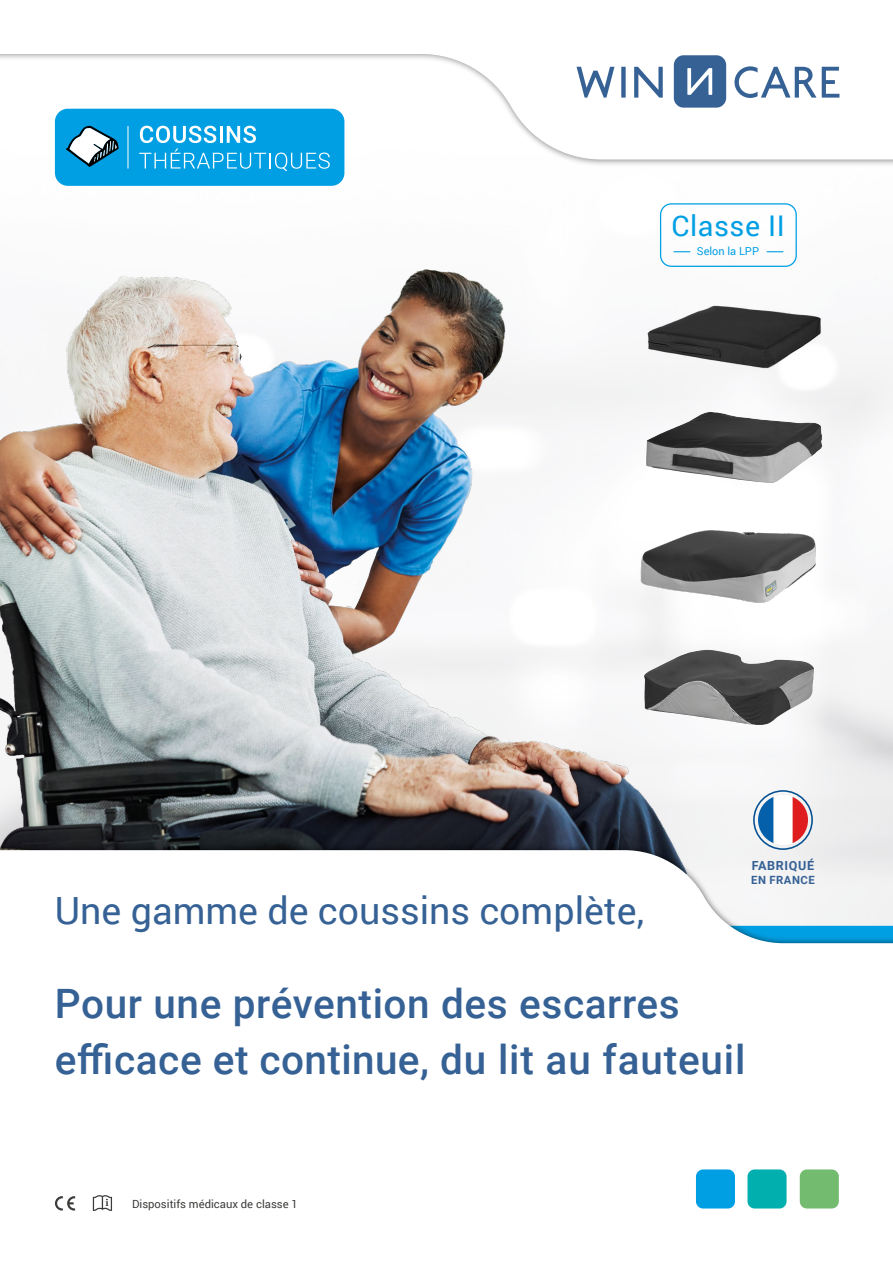
<style>
.page{position:relative;width:893px;height:1263px;background:#fff}
.page>*{position:absolute;margin:0;border:0;box-sizing:border-box;transform-origin:0 0}
.t1{font:500 40.5px/55.5px "Roboto";letter-spacing:.015em;color:#356195}
.t2{font:37.5px "Roboto";color:#356195}
.t3{font:28.5px "Roboto";letter-spacing:.02em;color:#009fe3}
.t4{font:700 12.6px "Roboto";letter-spacing:.055em;color:#356195}
.t5{font:11.25px "Roboto";color:#3c3c3b}
.t6{font:700 11.25px "Roboto";letter-spacing:.045em;color:#356195}
.t7{font:10.95px "Roboto";color:#009fe3}
</style>
<div class="page">
<img style="left:54px;top:167px;width:839px;height:677px">
<svg style="left:753px;top:790px;width:60px;height:54px"></svg>
<img style="left:0;top:242px;width:692px;height:602px">
<svg style="left:0;top:850px;width:893px;height:361px"></svg>
<div style="left:696px;top:1169px;width:39px;height:39px;background:#009fe3;border-radius:7px"></div>
<div style="left:747px;top:1169px;width:39px;height:39px;background:#00afae;border-radius:7px"></div>
<div style="left:800px;top:1169px;width:39px;height:39px;background:#72bb6f;border-radius:7px"></div>
<div style="left:0;top:0;width:893px;height:167px;background:#000;opacity:.55"></div>
<svg style="left:0;top:0;width:893px;height:159px"></svg>
<svg style="left:621px;top:67px;width:5px;height:31px"></svg>
<svg style="left:634px;top:67px;width:29px;height:31px"></svg>
<svg style="left:674px;top:55px;width:52px;height:53px;background:#5378a4"></svg>
<svg style="left:577px;top:67px;width:37px;height:31px"></svg>
<svg style="left:734px;top:66px;width:105px;height:32px"></svg>
<svg style="left:55px;top:1196px;width:20px;height:14px"></svg>
<svg style="left:93px;top:1195px;width:19px;height:16px"></svg>
<div style="left:55px;top:109px;width:289px;height:77px;background:#009fe3;border-radius:13px"></div>
<svg style="left:66px;top:126px;width:53px;height:41px"></svg>
<hr style="left:128px;top:126px;width:1px;height:43px;background:#fff">
<svg style="left:140px;top:126px;width:76px;height:17px"></svg>
<hr style="left:220px;top:126px;width:3px;height:17px;background:#fff">
<svg style="left:227px;top:126px;width:29px;height:17px"></svg>
<svg style="left:139px;top:149px;width:191px;height:22px"></svg>
<img style="left:646px;top:299px;width:181px;height:77px">
<img style="left:643px;top:650px;width:172px;height:77px">
<img style="left:646px;top:412px;width:176px;height:71px">
<img style="left:639px;top:522px;width:186px;height:86px">
<div style="left:660px;top:203px;width:137px;height:64px;border:1px solid #009fe3;border-radius:11px"></div>
<svg style="left:674px;top:251px;width:16px;height:1px"></svg>
<svg style="left:767px;top:251px;width:16px;height:1px"></svg>
<p class="t3" style="left:671px;top:206px;width:115px">Classe II</p>
<p class="t7" style="left:697px;top:243px;width:64px">Selon la LPP</p>
<p class="t2" style="left:55px;top:884px;width:591px">Une gamme de coussins complète,</p>
<p class="t4" style="left:752px;top:857px;width:64px">FABRIQUÉ</p>
<p class="t6" style="left:751px;top:872px;width:65px">EN FRANCE</p>
<p class="t1" style="left:55px;top:974px;width:692px">Pour une prévention des escarres efficace et continue, du lit au fauteuil</p>
<p class="t5" style="left:132px;top:1196px;width:167px">Dispositifs médicaux de classe 1</p>
</div>
